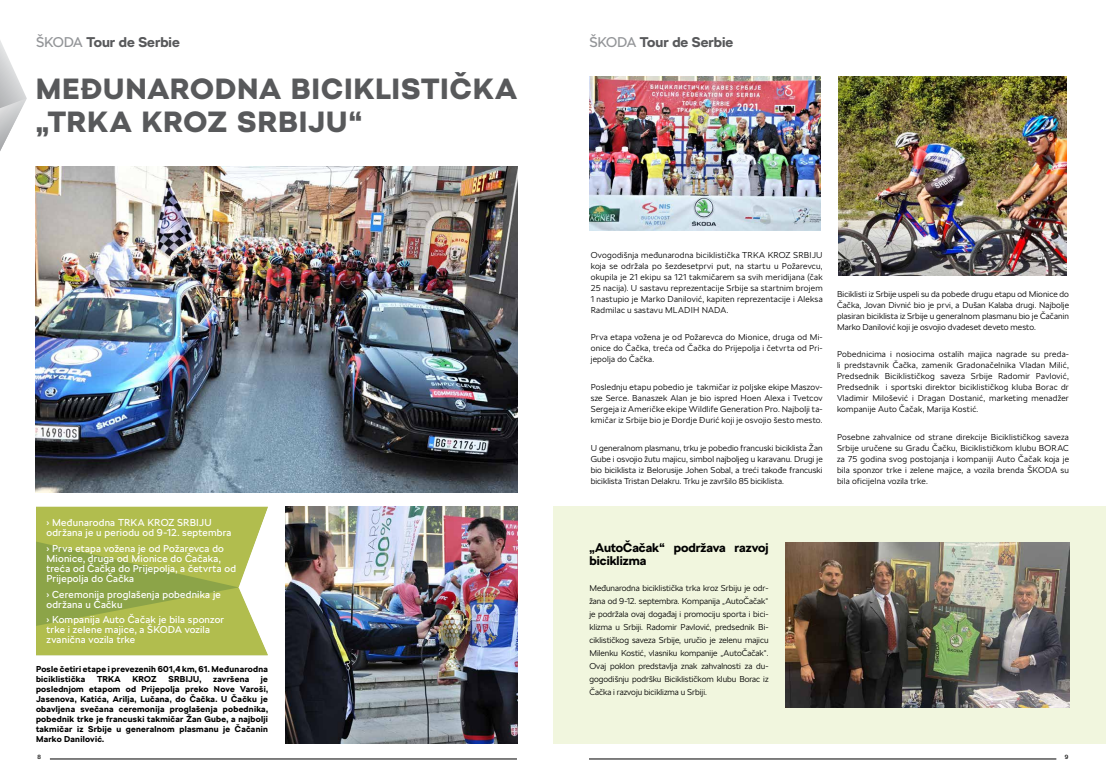
<style>
.page{position:relative;width:1106px;height:780px;background:#fff}
.page>*{position:absolute;margin:0;border:0;box-sizing:border-box;transform-origin:0 0}
.t1{font:900 29px/33px "SKODA Next";letter-spacing:.05em;color:#58595b}
.t2{font:700 14px "SKODA Next";color:#58595b}
.t3{font:700 12.5px/13px "SKODA Next";color:#000}
.t4{font:10px/10px "SKODA Next";letter-spacing:.02em;color:#fff}
.t5{font:300 8.5px/11px "SKODA Next";letter-spacing:.025em;color:#000;text-align:justify}
.t6{font:700 8.5px/10px "SKODA Next";letter-spacing:.03em;color:#000}
.t7{font:6px "SKODA Next";color:#000}
.s1{font-weight:400;color:#939598}
</style>
<div class="page">
<hr style="left:589px;top:758px;width:467px;height:1px;background:#000">
<hr style="left:50px;top:758px;width:467px;height:1px;background:#000">
<img style="left:35px;top:167px;width:482px;height:325px">
<svg style="left:36px;top:506px;width:232px;height:149px;background:#abba55"></svg>
<div style="left:553px;top:506px;width:553px;height:238px;background:#f1f6de"></div>
<img style="left:785px;top:542px;width:284px;height:165px">
<img style="left:285px;top:506px;width:232px;height:238px">
<img style="left:838px;top:77px;width:228px;height:198px">
<img style="left:589px;top:77px;width:232px;height:153px">
<svg style="left:0;top:40px;width:27px;height:111px"></svg>
<h2 class="t2" style="left:36px;top:33px;width:145px"><span class="s1">ŠKODA</span> Tour de Serbie</h2>
<h1 class="t1" style="left:36px;top:72px;width:482px">MEĐUNARODNA BICIKLISTIČKA „TRKA KROZ SRBIJU“</h1>
<p class="t4" style="left:46px;top:518px;width:186px">› Međunarodna TRKA KROZ SRBIJU održana je u periodu od 9-12. septembra</p>
<p class="t4" style="left:46px;top:543px;width:191px">› Prva etapa vožena je od Požarevca do Mionice, druga od Mionice do Čačaka, treća od Čačka do Prijepolja, a četvrta od Prijepolja do Čačka</p>
<p class="t4" style="left:46px;top:589px;width:176px">› Ceremonija proglašenja pobednika je održana u Čačku</p>
<p class="t4" style="left:46px;top:615px;width:179px">› Kompanija Auto Čačak je bila sponzor trke i zelene majice, a ŠKODA vozila zvanična vozila trke</p>
<p class="t6" style="left:36px;top:664px;width:233px">Posle četiri etape i prevezenih 601,4 km, 61. Međunarodna biciklistička</p>
<p class="t6" style="left:97px;top:674px;width:25px">TRKA</p>
<p class="t6" style="left:132px;top:674px;width:26px">KROZ</p>
<p class="t6" style="left:168px;top:674px;width:35px">SRBIJU,</p>
<p class="t6" style="left:213px;top:674px;width:38px">završena</p>
<p class="t6" style="left:36px;top:674px;width:233px;text-align:justify;text-indent:225px">je poslednjom etapom od Prijepolja preko Nove Varoši, Jasenova, Katića, Arilja, Lučana, do Čačka. U Čačku je obavljena svečana ceremonija proglašenja pobednika, pobednik trke je francuski takmičar Žan Gube, a najbolji takmičar iz Srbije u generalnom plasmanu je Čačanin Marko Danilović.</p>
<h2 class="t2" style="left:589px;top:33px;width:145px"><span class="s1">ŠKODA</span> Tour de Serbie</h2>
<p class="t5" style="left:590px;top:249px;width:233px">Ovogodišnja međunarodna biciklistička TRKA KROZ SRBIJU koja se održala po šezdesetprvi put, na startu u Požarevcu, okupila je 21 ekipu sa 121 takmičarem sa svih meridijana (čak 25 nacija). U sastavu reprezentacije Srbije sa startnim brojem 1 nastupio je Marko Danilović, kapiten reprezentacije i Aleksa Radmilac u sastavu MLADIH NADA.</p>
<p class="t5" style="left:590px;top:332px;width:233px">Prva etapa vožena je od Požarevca do Mionice, druga od Mi&shy;onice do Čačka, treća od Čačka do Prijepolja i četvrta od Pri&shy;jepolja do Čačka.</p>
<p class="t5" style="left:590px;top:381px;width:233px">Poslednju etapu pobedio je takmičar iz poljske ekipe Maszov&shy;sze Serce. Banaszek Alan je bio ispred Hoen Alexa i Tvetcov Sergeja iz Američke ekipe Wildlife Generation Pro. Najbolji ta&shy;kmičar iz Srbije bio je Đordje Đurić koji je osvojio šesto mesto.</p>
<p class="t5" style="left:590px;top:442px;width:233px">U generalnom plasmanu, trku je pobedio francuski biciklista Žan Gube i osvojio žutu majicu, simbol najboljeg u karavanu. Drugi je bio biciklista iz Belorusije Johen Sobal, a treći takođe francuski biciklista Tristan Delakru. Trku je završilo 85 biciklista.</p>
<p class="t5" style="left:837px;top:288px;width:233px">Biciklisti iz Srbije uspeli su da pobede drugu etapu od Mionice do Čačka, Jovan Divnić bio je prvi, a Dušan Kalaba drugi. Najbolje plasiran biciklista iz Srbije u generalnom plasmanu bio je Čačanin Marko Danilović koji je osvojio dvadeset deveto mesto.</p>
<p class="t5" style="left:837px;top:349px;width:233px">Pobednicima i nosiocima ostalih majica nagrade su preda&shy;li predstavnik Čačka, zamenik Gradonačelnika Vladan Milić, Predsednik Biciklističkog saveza Srbije Radomir Pavlović, Predsednik i sportski direktor biciklističkog kluba Borac dr Vladimir Milošević i Dragan Dostanić, marketing menadžer kompanije Auto Čačak, Marija Kostić.</p>
<p class="t5" style="left:837px;top:431px;width:233px">Posebne zahvalnice od strane direkcije Biciklističkog saveza Srbije uručene su Gradu Čačku, Biciklističkom klubu BORAC za 75 godina svog postojanja i kompaniji Auto Čačak koja je bila sponzor trke i zelene majice, a vozila brenda ŠKODA su bila oficijelna vozila trke.</p>
<h3 class="t3" style="left:589px;top:541px;width:180px">„AutoČačak“ podržava razvoj biciklizma</h3>
<p class="t5" style="left:589px;top:581px;width:180px;line-height:13px">Međunarodna biciklistička trka kroz Srbiju je odr&shy;žana od 9-12. septembra. Kompanija „AutoČačak“ je podržala ovaj događaj i promociju sporta i bici&shy;klizma u Srbiji. Radomir Pavlović, predsednik Bi&shy;ciklističkog saveza Srbije, uručio je zelenu majicu Milenku Kostić, vlasniku kompanije „AutoČačak“.<br>Ovaj poklon predstavlja znak zahvalnosti za du&shy;gogodišnju podršku Biciklističkom klubu Borac iz Čačka i razvoju biciklizma u Srbiji.</p>
<p class="t7" style="left:38px;top:753px;width:5px">8</p>
<p class="t7" style="left:1064px;top:753px;width:5px">9</p>
</div>
